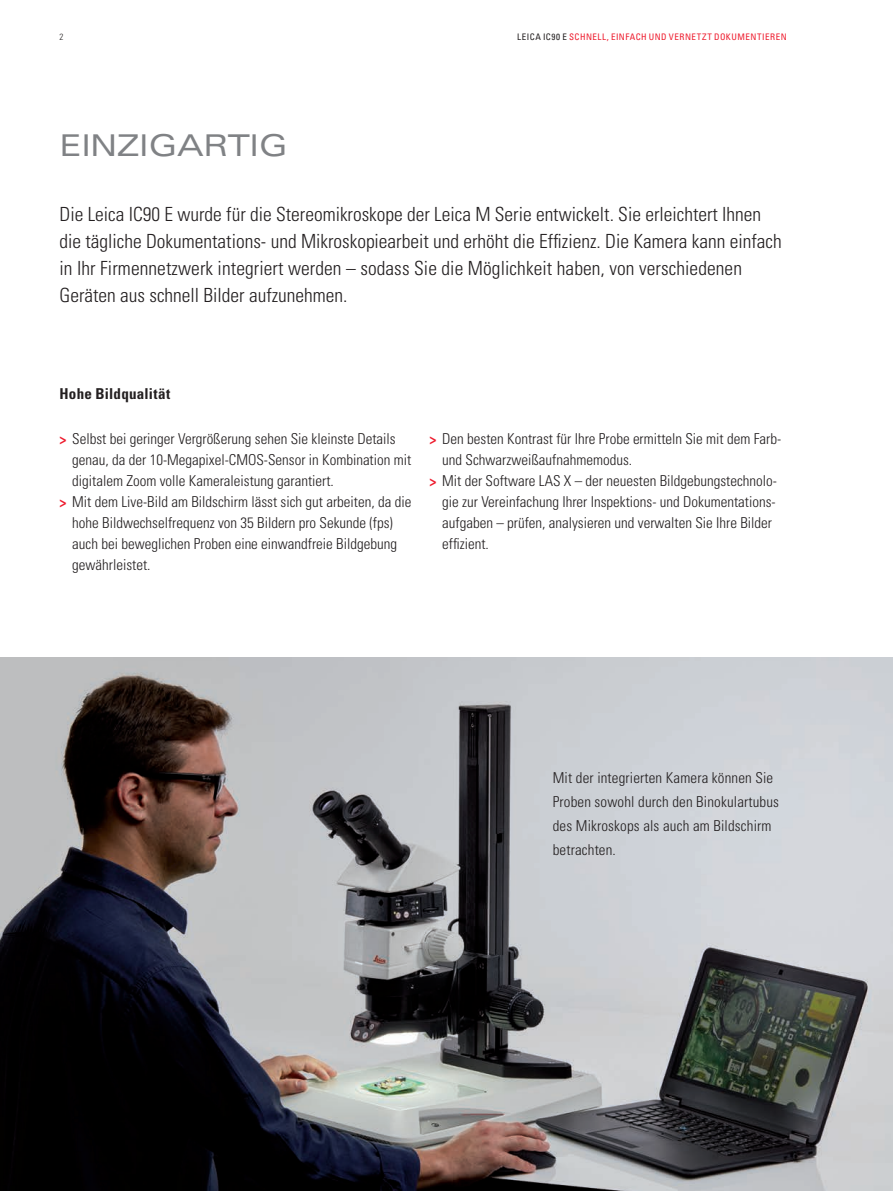
<style>
.page{position:relative;width:893px;height:1191px;background:#fff}
.page>*{position:absolute;margin:0;border:0;box-sizing:border-box;transform-origin:0 0}
.HL_20pt{font:expanded 30px "Univers LT Std";color:#808285}
.Title_Subhead{font:300 condensed 19.5px/27px "Univers LT Std";color:#231f20}
.t1{font:300 condensed 15px/21px "Univers LT Std";color:#231f20}
.t2{font:700 condensed 15px "Univers LT Std";letter-spacing:.02em;color:#231f20}
.t3{font:condensed 9px "Univers LT Std";letter-spacing:.055em;color:#ee1b2d}
.t4{font:300 condensed 9px "Univers LT Std";color:#231f20}
.s1{color:#231f20}
.s2{font-weight:700;font-size:14.25px;color:#ee1b2d}
</style>
<div class="page">
<img style="left:0;top:657px;width:893px;height:534px">
<p class="t4" style="left:60px;top:32px;width:5px">2</p>
<p class="HL_20pt" style="left:60px;top:128px;width:230px">EINZIGARTIG</p>
<p class="t3" style="left:517px;top:31px;width:271px"><span class="s1">LEICA IC90 E</span> SCHNELL, EINFACH UND VERNETZT DOKUMENTIEREN</p>
<p class="Title_Subhead" style="left:60px;top:200px;width:724px">Die Leica IC90 E wurde für die Stereomikroskope der Leica M Serie entwickelt. Sie erleichtert Ihnen die tägliche Dokumentations- und Mikroskopiearbeit und erhöht die Effizienz. Die Kamera kann einfach in Ihr Firmennetzwerk integriert werden – sodass Sie die Möglichkeit haben, von verschiedenen Geräten aus schnell Bilder aufzunehmen.</p>
<p class="t2" style="left:60px;top:384px;width:112px">Hohe Bildqualität</p>
<p class="t1" style="left:72px;top:428px;width:341px;text-indent:-13px"><span class="s2">&gt;</span> Selbst bei geringer Vergrößerung sehen Sie kleinste Details genau, da der 10-Megapixel-CMOS-Sensor in Kombination mit digitalem Zoom volle Kameraleistung garantiert.</p>
<p class="t1" style="left:72px;top:491px;width:341px;text-indent:-13px"><span class="s2">&gt;</span> Mit dem Live-Bild am Bildschirm lässt sich gut arbeiten, da die hohe Bildwechselfrequenz von 35 Bildern pro Sekunde (fps) auch bei beweglichen Proben eine einwandfreie Bildgebung gewährleistet.</p>
<p class="t1" style="left:442px;top:428px;width:341px;text-indent:-13px"><span class="s2">&gt;</span> Den besten Kontrast für Ihre Probe ermitteln Sie mit dem Farb&shy;und Schwarzweißaufnahmemodus.</p>
<p class="t1" style="left:442px;top:470px;width:336px;text-indent:-13px"><span class="s2">&gt;</span> Mit der Software LAS X – der neuesten Bildgebungstechnolo&shy;gie zur Vereinfachung Ihrer Inspektions- und Dokumentations&shy;aufgaben – prüfen, analysieren und verwalten Sie Ihre Bilder effizient.</p>
<p class="t1" style="left:553px;top:766px;width:228px;line-height:24px">Mit der integrierten Kamera können Sie<br>Proben sowohl durch den Binokulartubus des Mikroskops als auch am Bildschirm betrachten.</p>
</div>
